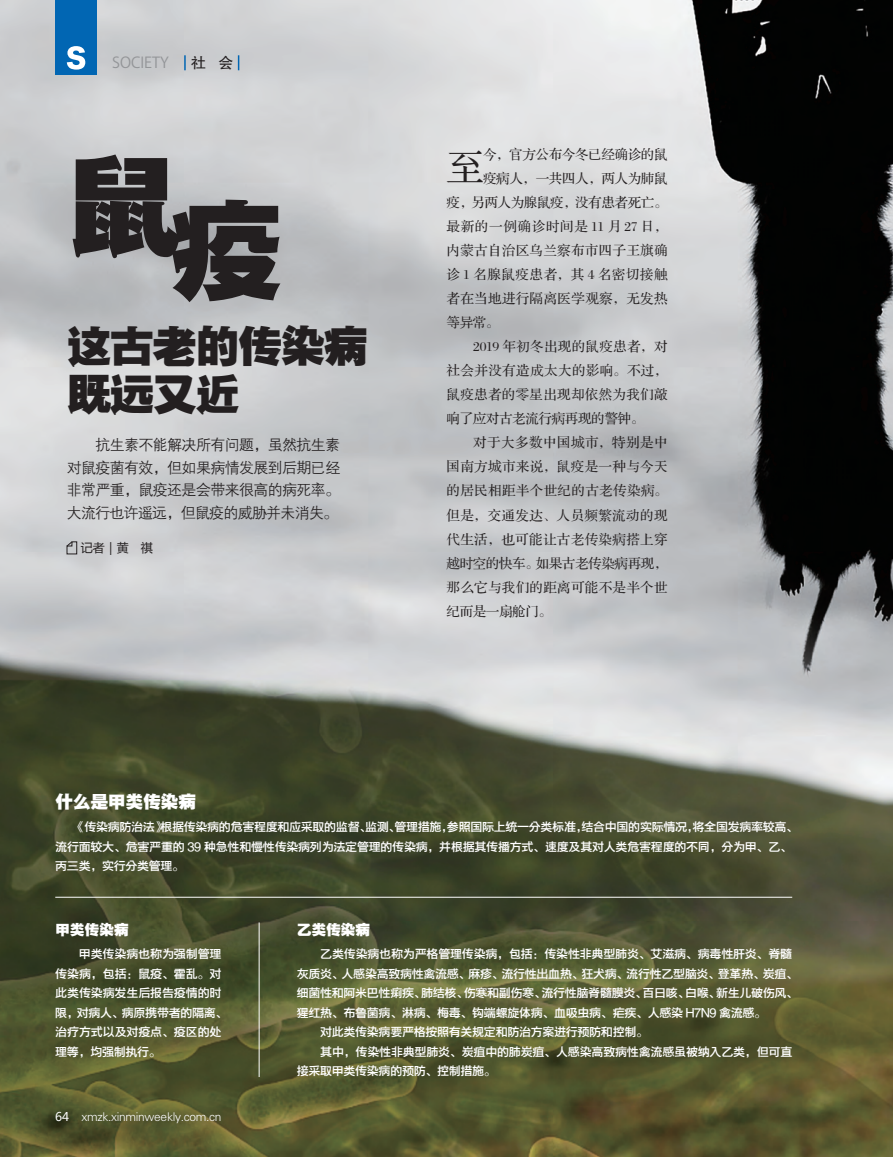
<style>
.page{position:relative;width:893px;height:1157px;background:#fff}
.page>*{position:absolute;margin:0;border:0;box-sizing:border-box;transform-origin:0 0}
.t1{font:114.15px "FZYDTHJW GB1 0";color:#231f20}
.t2{font:45px/48px "FZYDTHJW GB1 0";letter-spacing:-.05em;color:#231f20}
.t3{font:37.5px "FZS3 JW GB1 0";color:#231f20}
.t4{font:18px "FZYDTHJW GB1 0";letter-spacing:-.025em;color:#fff}
.t5{font:15px/22.5px "FZZDXJW GB1 0";letter-spacing:-.04em;color:#231f20;text-align:justify}
.t6{font:15px "FZYDTHJW GB1 0";letter-spacing:-.025em;color:#fff}
.t7{font:15px "Koz Go Pro";color:#939598}
.t8{font:15px "FZHTJW GB1 0";color:#231f20}
.t9{font:13.5px "FZS3 JW GB1 0";letter-spacing:.025em;color:#231f20}
.t10{font:13.5px "FZS3 JW GB1 0";letter-spacing:-.025em;color:#231f20}
.t11{font:13.5px "FZS3 JW GB1 0";letter-spacing:.055em;color:#231f20}
.t12{font:13.5px "FZS3 JW GB1 0";letter-spacing:.045em;color:#231f20}
.t13{font:12px/19.5px "FZYDZHJW GB1 0";letter-spacing:-.025em;color:#fff}
.t14{font:12px "FZXH1 JW GB1 0";letter-spacing:-.025em;color:#fff}
.t15{font:12px "Microsoft Ya Hei";color:#231f20}
.s1{font-family:"Microsoft Ya Hei"}
</style>
<div class="page">
<img style="left:0;top:0;width:893px;height:1157px">
<svg style="left:66px;top:541px;width:11px;height:13px"></svg>
<hr style="left:259px;top:922px;width:1px;height:155px;background:#fff">
<hr style="left:55px;top:897px;width:737px;height:1px;background:#fff">
<svg style="left:184px;top:55px;width:2px;height:15px"></svg>
<svg style="left:238px;top:55px;width:1px;height:15px"></svg>
<div style="left:55px;top:0;width:42px;height:74px;background:#0166b3"></div>
<svg style="left:67px;top:46px;width:18px;height:24px"></svg>
<p class="t7" style="left:112px;top:53px;width:58px">SOCIETY</p>
<p class="t8" style="left:191px;top:55px;width:44px">社 会</p>
<p class="t1" style="left:67px;top:166px;width:217px">鼠疫</p>
<p class="t2" style="left:67px;top:324px;width:303px">这古老的传染病既远又近</p>
<p class="t5" style="left:67px;top:434px;width:275px">　　抗生素不能解决所有问题，虽然抗生素对鼠疫菌有效，但如果病情发展到后期已经非常严重，鼠疫还是会带来很高的病死率。大流行也许遥远，但鼠疫的威胁并未消失。</p>
<p class="t15" style="left:81px;top:539px;width:73px">记者｜黄　祺</p>
<p class="t3" style="left:446px;top:147px;width:39px">至</p>
<p class="t10" style="left:483px;top:148px;width:186px">今，官方公布今冬已经确诊的鼠</p>
<p class="t10" style="left:483px;top:172px;width:186px">疫病人，一共四人，两人为肺鼠</p>
<p class="t10" style="left:446px;top:196px;width:223px">疫，另两人为腺鼠疫，没有患者死亡。</p>
<p class="t11" style="left:446px;top:220px;width:223px">最新的一例确诊时间是 11 月 27 日，</p>
<p class="t9" style="left:446px;top:244px;width:223px">内蒙古自治区乌兰察布市四子王旗确</p>
<p class="t12" style="left:446px;top:268px;width:223px">诊 1 名腺鼠疫患者，其 4 名密切接触</p>
<p class="t9" style="left:446px;top:292px;width:223px">者在当地进行隔离医学观察，无发热</p>
<p class="t9" style="left:446px;top:316px;width:54px">等异常。</p>
<p class="t9" style="left:473px;top:340px;width:196px">2019 年初冬出现的鼠疫患者，对</p>
<p class="t9" style="left:446px;top:364px;width:223px">社会并没有造成太大的影响。不过，</p>
<p class="t9" style="left:446px;top:388px;width:223px">鼠疫患者的零星出现却依然为我们敲</p>
<p class="t10" style="left:446px;top:412px;width:199px">响了应对古老流行病再现的警钟。</p>
<p class="t9" style="left:473px;top:436px;width:196px">对于大多数中国城市，特别是中</p>
<p class="t9" style="left:446px;top:460px;width:223px">国南方城市来说，鼠疫是一种与今天</p>
<p class="t9" style="left:446px;top:484px;width:223px">的居民相距半个世纪的古老传染病。</p>
<p class="t9" style="left:446px;top:508px;width:223px">但是，交通发达、人员频繁流动的现</p>
<p class="t9" style="left:446px;top:532px;width:223px">代生活，也可能让古老传染病搭上穿</p>
<p class="t10" style="left:446px;top:556px;width:223px">越时空的快车。如果古老传染病再现，</p>
<p class="t9" style="left:446px;top:580px;width:223px">那么它与我们的距离可能不是半个世</p>
<p class="t10" style="left:446px;top:604px;width:107px">纪而是一扇舱门。</p>
<p class="t4" style="left:55px;top:792px;width:142px">什么是甲类传染病</p>
<p class="t13" style="left:55px;top:817px;width:744px">　　《传染病防治法》根据传染病的危害程度和应采取的监督、监测、管理措施，参照国际上统一分类标准，结合中国的实际情况，将全国发病率较高、流行面较大、危害严重的 39 种急性和慢性传染病列为法定管理的传染病，并根据其传播方式、速度及其对人类危害程度的不同，分为甲、乙、丙三类，实行分类管理。</p>
<p class="t6" style="left:55px;top:922px;width:75px">甲类传染病</p>
<p class="t13" style="left:55px;top:944px;width:174px">　　甲类传染病也称为强制管理传染病，包括：鼠疫、霍乱。对此类传染病发生后报告疫情的时限，对病人、病原携带者的隔离、治疗方式以及对疫点、疫区的处理等，均强制执行。</p>
<p class="t14" style="left:55px;top:1109px;width:168px"><span class="s1">64</span> xmzk.xinminweekly.com.cn</p>
<p class="t6" style="left:297px;top:922px;width:75px">乙类传染病</p>
<p class="t13" style="left:297px;top:944px;width:503px">　　乙类传染病也称为严格管理传染病，包括：传染性非典型肺炎、艾滋病、病毒性肝炎、脊髓灰质炎、人感染高致病性禽流感、麻疹、流行性出血热、狂犬病、流行性乙型脑炎、登革热、炭疽、细菌性和阿米巴性痢疾、肺结核、伤寒和副伤寒、流行性脑脊髓膜炎、百日咳、白喉、新生儿破伤风、猩红热、布鲁菌病、淋病、梅毒、钩端螺旋体病、血吸虫病、疟疾、人感染 H7N9 禽流感。<br>　　对此类传染病要严格按照有关规定和防治方案进行预防和控制。<br>　　其中，传染性非典型肺炎、炭疽中的肺炭疽、人感染高致病性禽流感虽被纳入乙类，但可直接采取甲类传染病的预防、控制措施。</p>
</div>
